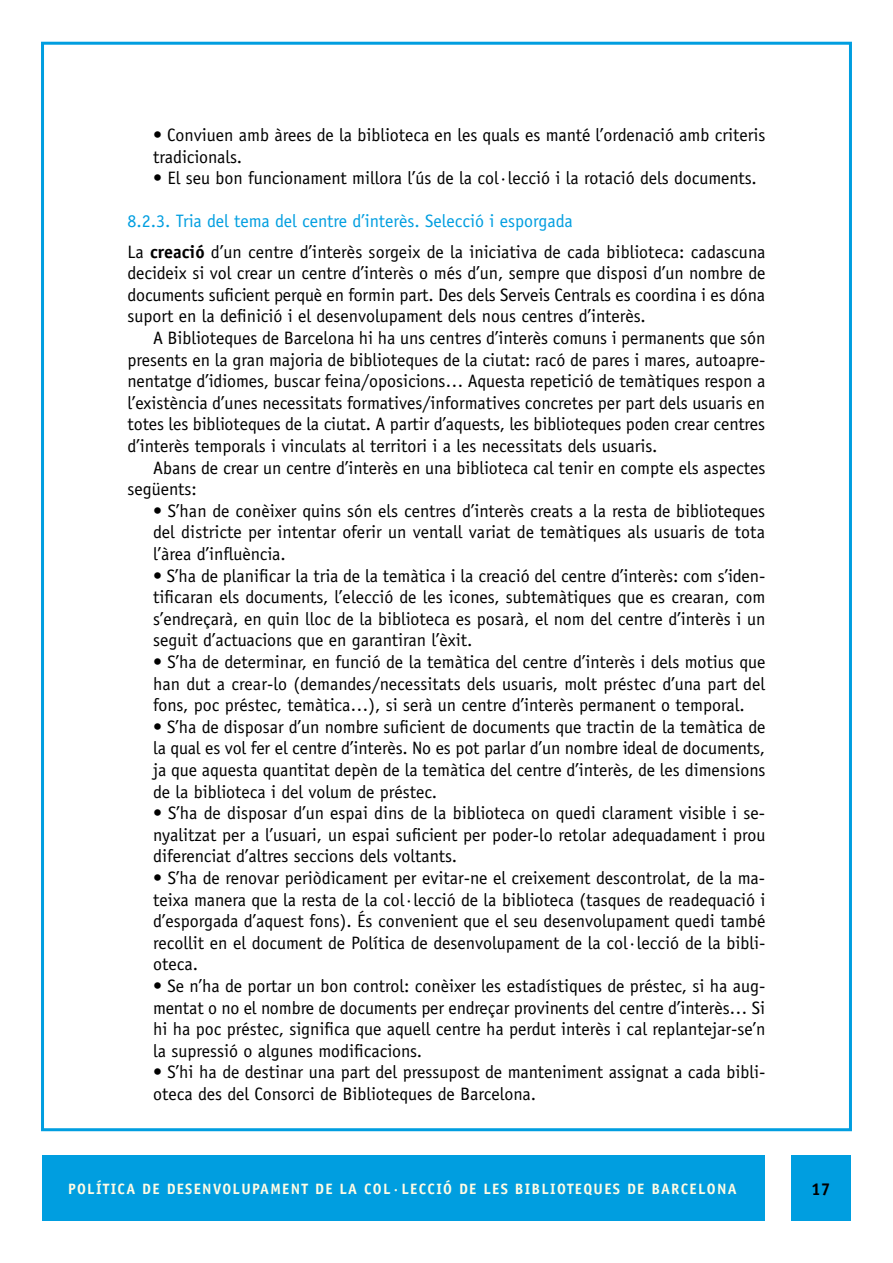
<style>
.page{position:relative;width:893px;height:1263px;background:#fff}
.page>*{position:absolute;margin:0;border:0;box-sizing:border-box;transform-origin:0 0}
.t1{font:18px/21.6px "Officina Sans";color:#000;text-align:justify}
.t2{font:700 17.25px "Officina Sans";color:#000}
.t3{font:700 15px "Officina Sans";letter-spacing:.085em;color:#fffce5}
.s1{color:#009ee0}
.s2{font-weight:700}
</style>
<div class="page">
<div style="left:41px;top:42px;width:811px;height:1089px;background:#fff;border:3px solid #009ee0"></div>
<div style="left:43px;top:1155px;width:722px;height:66px;background:#009ee0"></div>
<div style="left:791px;top:1155px;width:59px;height:65px;background:#009ee0"></div>
<p class="t1" style="left:153px;top:124px;width:614px">• Conviuen amb àrees de la biblioteca en les quals es manté l’ordenació amb criteris tradicionals.</p>
<p class="t1" style="left:153px;top:167px;width:605px">• El seu bon funcionament millora l’ús de la col·lecció i la rotació dels documents.</p>
<p class="t1" style="left:128px;top:206px;width:639px;line-height:30.2px"><span class="s1">8.2.3. Tria del tema del centre d’interès. Selecció i esporgada<br></span>La <span class="s2">creació</span> d’un centre d’interès sorgeix de la iniciativa de cada biblioteca: cadascuna</p>
<p class="t1" style="left:128px;top:262px;width:639px">decideix si vol crear un centre d’interès o més d’un, sempre que disposi d’un nombre de documents suficient perquè en formin part. Des dels Serveis Centrals es coordina i es dóna suport en la definició i el desenvolupament dels nous centres d’interès.</p>
<p class="t1" style="left:128px;top:327px;width:639px;text-indent:26px">A Biblioteques de Barcelona hi ha uns centres d’interès comuns i permanents que són presents en la gran majoria de biblioteques de la ciutat: racó de pares i mares, autoapre&shy;nentatge d’idiomes, buscar feina/oposicions… Aquesta repetició de temàtiques respon a l’existència d’unes necessitats formatives/informatives concretes per part dels usuaris en totes les biblioteques de la ciutat. A partir d’aquests, les biblioteques poden crear centres d’interès temporals i vinculats al territori i a les necessitats dels usuaris.</p>
<p class="t1" style="left:128px;top:457px;width:639px;text-indent:26px">Abans de crear un centre d’interès en una biblioteca cal tenir en compte els aspectes següents:</p>
<p class="t1" style="left:153px;top:500px;width:614px">• S’han de conèixer quins són els centres d’interès creats a la resta de biblioteques del districte per intentar oferir un ventall variat de temàtiques als usuaris de tota l’àrea d’influència.</p>
<p class="t1" style="left:153px;top:565px;width:614px">• S’ha de planificar la tria de la temàtica i la creació del centre d’interès: com s’iden&shy;tificaran els documents, l’elecció de les icones, subtemàtiques que es crearan, com s’endreçarà, en quin lloc de la biblioteca es posarà, el nom del centre d’interès i un seguit d’actuacions que en garantiran l’èxit.</p>
<p class="t1" style="left:153px;top:651px;width:614px">• S’ha de determinar, en funció de la temàtica del centre d’interès i dels motius que han dut a crear-lo (demandes/necessitats dels usuaris, molt préstec d’una part del fons, poc préstec, temàtica…), si serà un centre d’interès permanent o temporal.</p>
<p class="t1" style="left:153px;top:716px;width:614px">• S’ha de disposar d’un nombre suficient de documents que tractin de la temàtica de la qual es vol fer el centre d’interès. No es pot parlar d’un nombre ideal de documents, ja que aquesta quantitat depèn de la temàtica del centre d’interès, de les dimensions de la biblioteca i del volum de préstec.</p>
<p class="t1" style="left:153px;top:802px;width:614px">• S’ha de disposar d’un espai dins de la biblioteca on quedi clarament visible i se&shy;nyalitzat per a l’usuari, un espai suficient per poder-lo retolar adequadament i prou diferenciat d’altres seccions dels voltants.</p>
<p class="t1" style="left:153px;top:867px;width:614px">• S’ha de renovar periòdicament per evitar-ne el creixement descontrolat, de la ma&shy;teixa manera que la resta de la col·lecció de la biblioteca (tasques de readequació i d’esporgada d’aquest fons). És convenient que el seu desenvolupament quedi també recollit en el document de Política de desenvolupament de la col·lecció de la bibli&shy;oteca.</p>
<p class="t1" style="left:153px;top:975px;width:614px">• Se n’ha de portar un bon control: conèixer les estadístiques de préstec, si ha aug&shy;mentat o no el nombre de documents per endreçar provinents del centre d’interès… Si hi ha poc préstec, significa que aquell centre ha perdut interès i cal replantejar-se’n la supressió o algunes modificacions.</p>
<p class="t1" style="left:153px;top:1061px;width:614px">• S’hi ha de destinar una part del pressupost de manteniment assignat a cada bibli&shy;oteca des del Consorci de Biblioteques de Barcelona.</p>
<p class="t3" style="left:68px;top:1179px;width:670px">POLÍTICA DE DESENVOLUPAMENT DE LA COL·LECCIÓ DE LES BIBLIOTEQUES DE BARCELONA</p>
<p class="t2" style="left:811px;top:1178px;width:21px">17</p>
</div>
